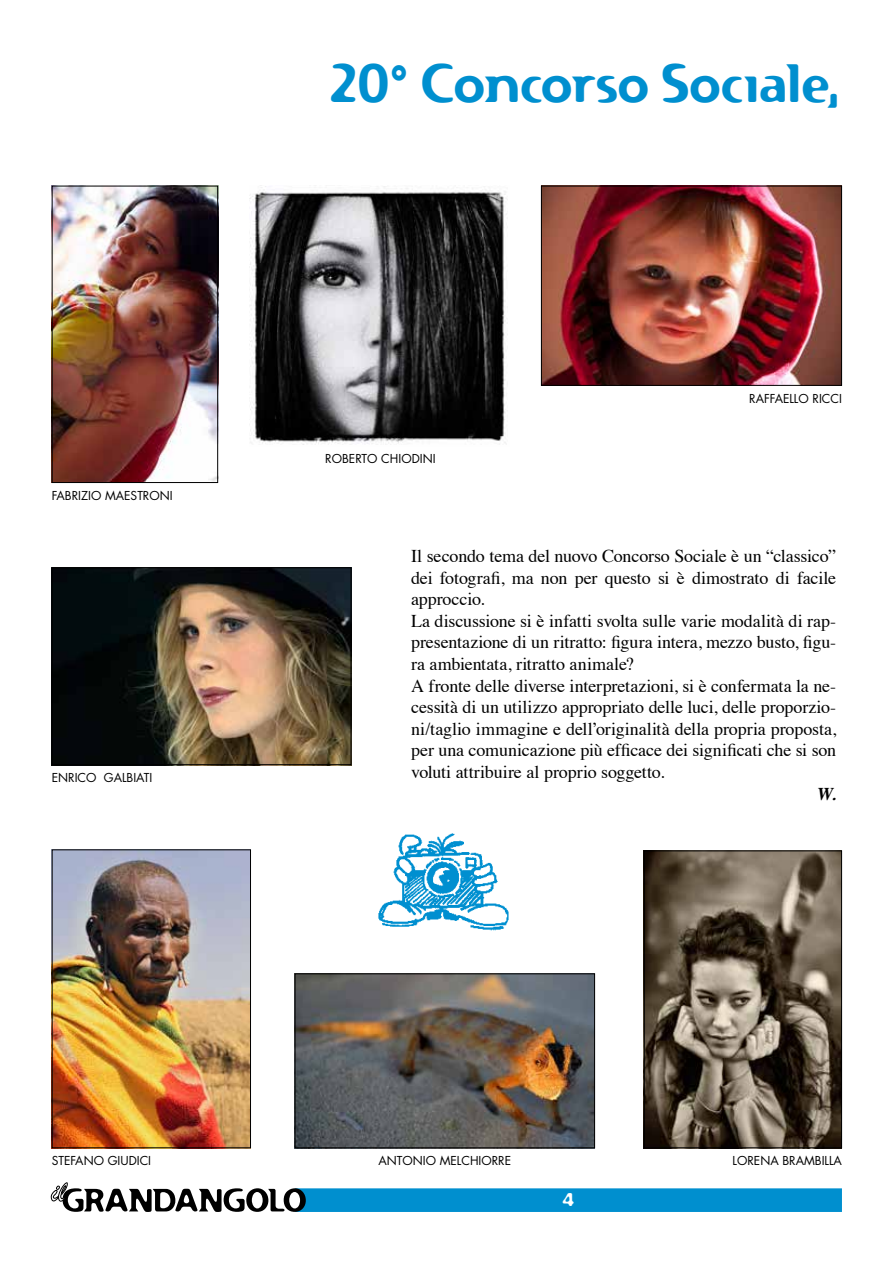
<style>
.page{position:relative;width:893px;height:1263px;background:#fff}
.page>*{position:absolute;margin:0;border:0;box-sizing:border-box;transform-origin:0 0}
.t1{font:52.5px "Flexure";letter-spacing:-.025em;color:#008fcf;scale:.91 1}
.t2{font:18px/21.6px "Times";letter-spacing:-.005em;color:#000}
.t3{font:italic 700 18px "Times";color:#000}
.t4{font:18px "Flexure";color:#fff}
.t5{font:12px "Futura";color:#000}
</style>
<div class="page">
<svg style="left:51px;top:1182px;width:791px;height:30px"></svg>
<img style="left:646px;top:852px;width:194px;height:294px">
<div style="left:644px;top:850px;width:198px;height:298px;border:1px solid #000"></div>
<img style="left:54px;top:569px;width:295px;height:194px">
<div style="left:52px;top:567px;width:299px;height:198px;border:1px solid #000"></div>
<img style="left:543px;top:188px;width:297px;height:196px">
<div style="left:541px;top:186px;width:301px;height:200px;border:1px solid #000"></div>
<img style="left:249px;top:186px;width:259px;height:259px">
<img style="left:54px;top:188px;width:162px;height:293px">
<div style="left:52px;top:186px;width:166px;height:297px;border:1px solid #000"></div>
<img style="left:54px;top:851px;width:195px;height:295px">
<div style="left:52px;top:849px;width:199px;height:299px;border:1px solid #000"></div>
<img style="left:297px;top:975px;width:296px;height:171px">
<div style="left:295px;top:973px;width:300px;height:175px;border:1px solid #000"></div>
<img style="left:378px;top:833px;width:131px;height:98px">
<h1 class="t1" style="left:328px;top:51px;width:566px">20° Concorso Sociale,</h1>
<p class="t5" style="left:52px;top:487px;width:122px">FABRIZIO MAESTRONI</p>
<p class="t5" style="left:52px;top:769px;width:102px">ENRICO GALBIATI</p>
<p class="t5" style="left:325px;top:451px;width:112px">ROBERTO CHIODINI</p>
<p class="t5" style="left:749px;top:390px;width:94px">RAFFAELLO RICCI</p>
<p class="t2" style="left:411px;top:544px;width:427px">Il secondo tema del nuovo Concorso Sociale è un “classico” dei fotografi, ma non per questo si è dimostrato di facile approccio.<br>La discussione si è infatti svolta sulle varie modalità di rap&shy;presentazione di un ritratto: figura intera, mezzo busto, figu&shy;ra ambientata, ritratto animale?<br>A fronte delle diverse interpretazioni, si è confermata la ne&shy;cessità di un utilizzo appropriato delle luci, delle proporzio&shy;ni/taglio immagine e dell’originalità della propria proposta, per una comunicazione più efficace dei significati che si son voluti attribuire al proprio soggetto.</p>
<p class="t3" style="left:817px;top:777px;width:20px">W.</p>
<p class="t5" style="left:52px;top:1152px;width:101px">STEFANO GIUDICI</p>
<p class="t5" style="left:378px;top:1152px;width:134px">ANTONIO MELCHIORRE</p>
<p class="t4" style="left:562px;top:1188px;width:14px">4</p>
<p class="t5" style="left:733px;top:1152px;width:111px">LORENA BRAMBILLA</p>
</div>
